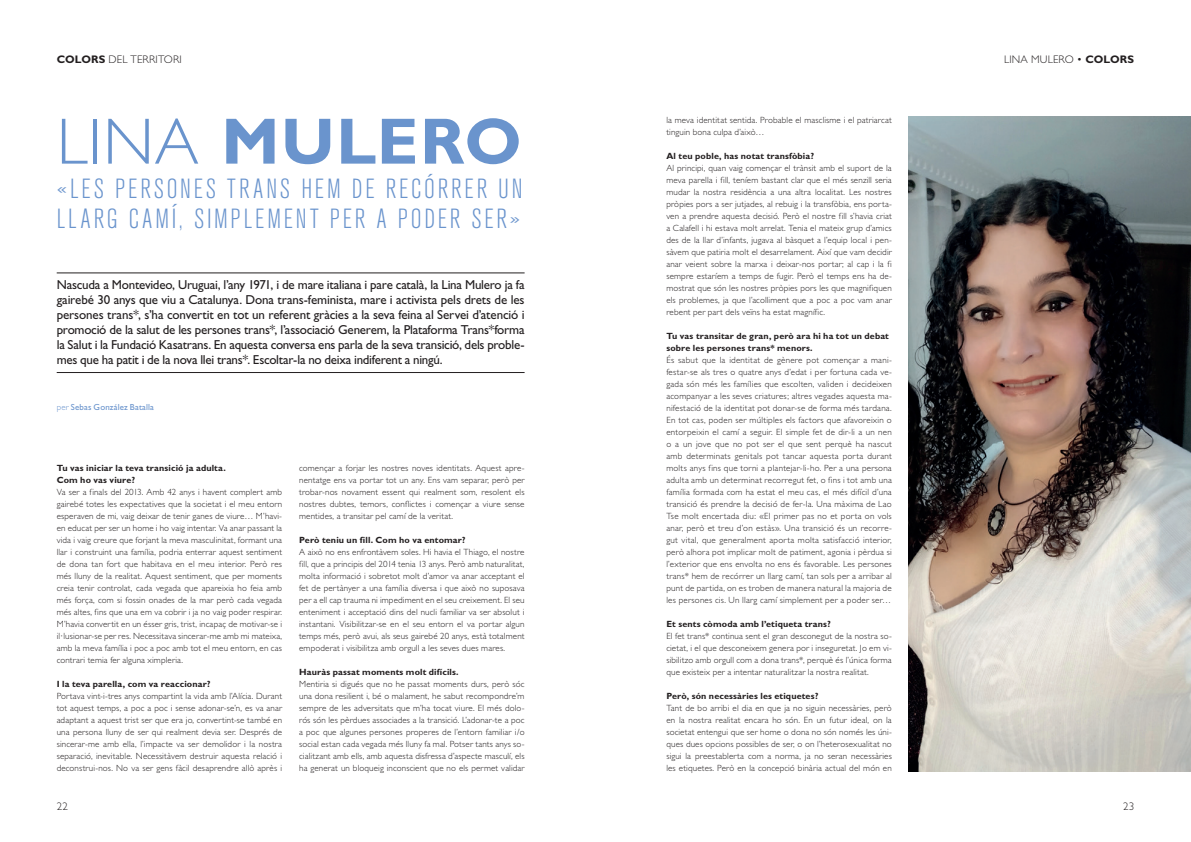
<style>
.page{position:relative;width:1191px;height:842px;background:#fff}
.page>*{position:absolute;margin:0;border:0;box-sizing:border-box;transform-origin:0 0}
.t1{font:700 65.7px "Gill Sans";letter-spacing:.02em;color:#6a94cd}
.t2{font:300 condensed 27.5px/30.4px "Akzidenz Grotesk BQ";letter-spacing:.11em;color:#6a94cd}
.t3{font:13px/15px "Gill Sans";letter-spacing:-.02em;color:#231f20;text-align:justify}
.t4{font:300 11px "Gill Sans";letter-spacing:.015em;color:#231f20}
.t5{font:300 9px/12px "Gill Sans";letter-spacing:.015em;color:#231f20;text-align:justify}
.t6{font:700 9px/12px "Gill Sans";letter-spacing:.015em;color:#231f20}
.t7{font:8.8px "Gill Sans";letter-spacing:.02em;color:#6a94cd}
.s1{font-weight:700}
.s2{font-weight:300}
</style>
<div class="page">
<hr style="left:57px;top:273px;width:467px;height:1px;background:#231f20">
<hr style="left:57px;top:372px;width:467px;height:1px;background:#231f20">
<img style="left:909px;top:116px;width:282px;height:655px">
<p class="t4" style="left:57px;top:53px;width:127px"><span class="s1">COLORS</span> DEL TERRITORI</p>
<h1 class="t1" style="left:57px;top:103px;width:466px"><span class="s2">LINA</span> MULERO</h1>
<h2 class="t2" style="left:57px;top:174px;width:467px">«LES PERSONES TRANS HEM DE RECÓRRER UN<br>LLARG CAMÍ, SIMPLEMENT PER A PODER SER»</h2>
<p class="t3" style="left:57px;top:277px;width:469px">Nascuda a Montevideo, Uruguai, l’any 1971, i de mare italiana i pare català, la Lina Mulero ja fa gairebé 30 anys que viu a Catalunya. Dona trans-feminista, mare i activista pels drets de les persones trans*, s’ha convertit en tot un referent gràcies a la seva feina al Servei d’atenció i promoció de la salut de les persones trans*, l’associació Generem, la Plataforma Trans*forma la Salut i la Fundació Kasatrans. En aquesta conversa ens parla de la seva transició, dels proble&shy;mes que ha patit i de la nova llei trans*. Escoltar-la no deixa indiferent a ningú.</p>
<p class="t7" style="left:57px;top:401px;width:99px"><span class="s2">per</span> Sebas González Batalla</p>
<p class="t6" style="left:57px;top:462px;width:171px">Tu vas iniciar la teva transició ja adulta.<br>Com ho vas viure?</p>
<p class="t5" style="left:57px;top:486px;width:227px">Va ser a finals del 2013. Amb 42 anys i havent complert amb gairebé totes les expectatives que la societat i el meu entorn esperaven de mi, vaig deixar de tenir ganes de viure… M’havi&shy;en educat per ser un home i ho vaig intentar. Va anar passant la vida i vaig creure que forjant la meva masculinitat, formant una llar i construint una família, podria enterrar aquest sentiment de dona tan fort que habitava en el meu interior. Però res més lluny de la realitat. Aquest sentiment, que per moments creia tenir controlat, cada vegada que apareixia ho feia amb més força, com si fossin onades de la mar però cada vegada més altes, fins que una em va cobrir i ja no vaig poder respirar.<br>M’havia convertit en un ésser gris, trist, incapaç de motivar-se i il·lusionar-se per res. Necessitava sincerar-me amb mi mateixa, amb la meva família i poc a poc amb tot el meu entorn, en cas contrari temia fer alguna ximpleria.</p>
<p class="t6" style="left:57px;top:678px;width:155px">I la teva parella, com va reaccionar?</p>
<p class="t5" style="left:57px;top:690px;width:227px">Portava vint-i-tres anys compartint la vida amb l’Alícia. Durant tot aquest temps, a poc a poc i sense adonar-se’n, es va anar adaptant a aquest trist ser que era jo, convertint-se també en una persona lluny de ser qui realment devia ser. Després de sincerar-me amb ella, l’impacte va ser demolidor i la nostra separació, inevitable. Necessitàvem destruir aquesta relació i deconstrui-nos. No va ser gens fàcil desaprendre allò après i</p>
<p class="t5" style="left:299px;top:462px;width:227px">començar a forjar les nostres noves identitats. Aquest apre&shy;nentatge ens va portar tot un any. Ens vam separar, però per trobar-nos novament essent qui realment som, resolent els nostres dubtes, temors, conflictes i començar a viure sense mentides, a transitar pel camí de la veritat.</p>
<p class="t6" style="left:299px;top:534px;width:168px">Però teniu un fill. Com ho va entomar?</p>
<p class="t5" style="left:299px;top:546px;width:227px">A això no ens enfrontàvem soles. Hi havia el Thiago, el nostre fill, que a principis del 2014 tenia 13 anys. Però amb naturalitat, molta informació i sobretot molt d’amor va anar acceptant el fet de pertànyer a una família diversa i que això no suposava per a ell cap trauma ni impediment en el seu creixement. El seu enteniment i acceptació dins del nucli familiar va ser absolut i instantani. Visibilitzar-se en el seu entorn el va portar algun temps més, però avui, als seus gairebé 20 anys, està totalment empoderat i visibilitza amb orgull a les seves dues mares.</p>
<p class="t6" style="left:299px;top:666px;width:161px">Hauràs passat moments molt difícils.</p>
<p class="t5" style="left:299px;top:678px;width:227px">Mentiria si digués que no he passat moments durs, però sóc una dona resilient i, bé o malament, he sabut recompondre’m sempre de les adversitats que m’ha tocat viure. El més dolo&shy;rós són les pèrdues associades a la transició. L’adonar-te a poc a poc que algunes persones properes de l’entorn familiar i/o social estan cada vegada més lluny fa mal. Potser tants anys so&shy;cialitzant amb ells, amb aquesta disfressa d’aspecte masculí, els ha generat un bloqueig inconscient que no els permet validar</p>
<p class="t5" style="left:666px;top:114px;width:227px">la meva identitat sentida. Probable el masclisme i el patriarcat tinguin bona culpa d’això…</p>
<p class="t6" style="left:666px;top:150px;width:149px">Al teu poble, has notat transfòbia?</p>
<p class="t5" style="left:666px;top:162px;width:227px">Al principi, quan vaig començar el trànsit amb el suport de la meva parella i fill, teníem bastant clar que el més senzill seria mudar la nostra residència a una altra localitat. Les nostres pròpies pors a ser jutjades, al rebuig i la transfòbia, ens porta&shy;ven a prendre aquesta decisió. Però el nostre fill s’havia criat a Calafell i hi estava molt arrelat. Tenia el mateix grup d’amics des de la llar d’infants, jugava al bàsquet a l’equip local i pen&shy;sàvem que patiria molt el desarrelament. Així que vam decidir anar veient sobre la marxa i deixar-nos portar; al cap i la fi sempre estaríem a temps de fugir. Però el temps ens ha de&shy;mostrat que són les nostres pròpies pors les que magnifiquen els problemes, ja que l’acolliment que a poc a poc vam anar rebent per part dels veïns ha estat magnífic.</p>
<p class="t6" style="left:666px;top:330px;width:224px">Tu vas transitar de gran, però ara hi ha tot un debat sobre les persones trans* menors.</p>
<p class="t5" style="left:666px;top:354px;width:227px">És sabut que la identitat de gènere pot començar a mani&shy;festar-se als tres o quatre anys d’edat i per fortuna cada ve&shy;gada són més les famílies que escolten, validen i decideixen acompanyar a les seves criatures; altres vegades aquesta ma&shy;nifestació de la identitat pot donar-se de forma més tardana.<br>En tot cas, poden ser múltiples els factors que afavoreixin o entorpeixin el camí a seguir. El simple fet de dir-li a un nen o a un jove que no pot ser el que sent perquè ha nascut amb determinats genitals pot tancar aquesta porta durant molts anys fins que torni a plantejar-li-ho. Per a una persona adulta amb un determinat recorregut fet, o fins i tot amb una família formada com ha estat el meu cas, el més difícil d’una transició és prendre la decisió de fer-la. Una màxima de Lao Tse molt encertada diu: «El primer pas no et porta on vols anar, però et treu d’on estàs». Una transició és un recorre&shy;gut vital, que generalment aporta molta satisfacció interior, però alhora pot implicar molt de patiment, agonia i pèrdua si l’exterior que ens envolta no ens és favorable. Les persones trans* hem de recórrer un llarg camí, tan sols per a arribar al punt de partida, on es troben de manera natural la majoria de les persones cis. Un llarg camí simplement per a poder ser…</p>
<p class="t6" style="left:666px;top:618px;width:166px">Et sents còmoda amb l’etiqueta trans?</p>
<p class="t5" style="left:666px;top:630px;width:227px">El fet trans* continua sent el gran desconegut de la nostra so&shy;cietat, i el que desconeixem genera por i inseguretat. Jo em vi&shy;sibilitzo amb orgull com a dona trans*, perquè és l’única forma que existeix per a intentar naturalitzar la nostra realitat.</p>
<p class="t6" style="left:666px;top:690px;width:154px">Però, són necessàries les etiquetes?</p>
<p class="t5" style="left:666px;top:702px;width:227px">Tant de bo arribi el dia en que ja no siguin necessàries, però en la nostra realitat encara ho són. En un futur ideal, on la societat entengui que ser home o dona no són només les úni&shy;ques dues opcions possibles de ser, o on l’heterosexualitat no sigui la preestablerta com a norma, ja no seran necessàries les etiquetes. Però en la concepció binària actual del món en</p>
<p class="t4" style="left:1004px;top:53px;width:132px">LINA MULERO • <span class="s1">COLORS</span></p>
<p class="t4" style="left:57px;top:800px;width:13px">22</p>
<p class="t4" style="left:1123px;top:800px;width:13px">23</p>
</div>
